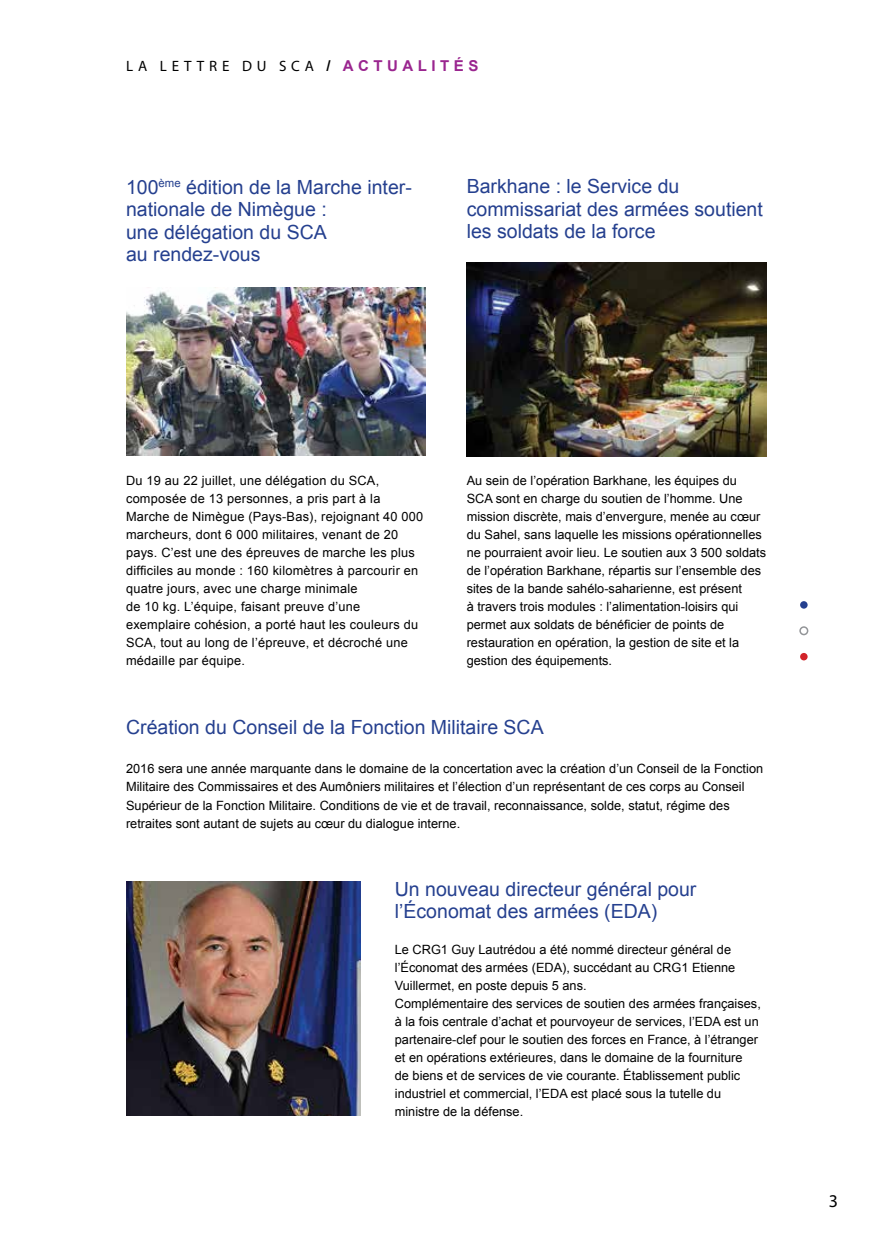
<style>
.page{position:relative;width:892px;height:1260px;background:#fff}
.page>*{position:absolute;margin:0;border:0;box-sizing:border-box;transform-origin:0 0}
.t1{font:19.5px/22.5px "Arial";color:#25408f}
.t2{font:18px "Myriad Pro";color:#000}
.t3{font:15px "Myriad Pro";letter-spacing:.32em;color:#000}
.t4{font:12.75px/18px "Arial";color:#000}
.s1{font-family:"Arial";font-weight:700}
.s2{font-family:"Arial";font-weight:700;color:#9a258f}
</style>
<div class="page">
<svg style="left:799px;top:601px;width:8px;height:7px"></svg>
<div style="left:798px;top:626px;width:9px;height:9px;border:2px solid #939598;border-radius:50%"></div>
<svg style="left:799px;top:653px;width:8px;height:7px"></svg>
<img style="left:126px;top:287px;width:299px;height:168px">
<img style="left:466px;top:262px;width:300px;height:194px">
<img style="left:126px;top:881px;width:234px;height:234px">
<p class="t3" style="left:126px;top:57px;width:353px">LA LETTRE DU SCA <span class="s1">/</span> <span class="s2">ACTUALITÉS</span></p>
<h1 class="t1" style="left:126px;top:176px;width:287px">100<sup>ème</sup> édition de la Marche inter&shy;nationale de Nimègue :<br>une délégation du SCA<br>au rendez-vous</h1>
<h1 class="t1" style="left:466px;top:175px;width:297px">Barkhane : le Service du commissariat des armées soutient les soldats de la force</h1>
<p class="t4" style="left:126px;top:472px;width:298px">Du 19 au 22 juillet, une délégation du SCA, composée de 13 personnes, a pris part à la Marche de Nimègue (Pays-Bas), rejoignant 40 000 marcheurs, dont 6 000 militaires, venant de 20 pays. C’est une des épreuves de marche les plus difficiles au monde : 160 kilomètres à parcourir en quatre jours, avec une charge minimale<br>de 10 kg. L’équipe, faisant preuve d’une exemplaire cohésion, a porté haut les couleurs du SCA, tout au long de l’épreuve, et décroché une médaille par équipe.</p>
<p class="t4" style="left:466px;top:472px;width:301px">Au sein de l’opération Barkhane, les équipes du SCA sont en charge du soutien de l’homme. Une mission discrète, mais d’envergure, menée au cœur du Sahel, sans laquelle les missions opérationnelles ne pourraient avoir lieu. Le soutien aux 3 500 soldats de l’opération Barkhane, répartis sur l’ensemble des sites de la bande sahélo-saharienne, est présent<br>à travers trois modules : l’alimentation-loisirs qui permet aux soldats de bénéficier de points de restauration en opération, la gestion de site et la gestion des équipements.</p>
<h1 class="t1" style="left:126px;top:715px;width:419px">Création du Conseil de la Fonction Militaire SCA</h1>
<p class="t4" style="left:126px;top:760px;width:638px">2016 sera une année marquante dans le domaine de la concertation avec la création d’un Conseil de la Fonction Militaire des Commissaires et des Aumôniers militaires et l’élection d’un représentant de ces corps au Conseil Supérieur de la Fonction Militaire. Conditions de vie et de travail, reconnaissance, solde, statut, régime des retraites sont autant de sujets au cœur du dialogue interne.</p>
<h1 class="t1" style="left:394px;top:877px;width:303px">Un nouveau directeur général pour l’Économat des armées (EDA)</h1>
<p class="t4" style="left:394px;top:940px;width:367px">Le CRG1 Guy Lautrédou a été nommé directeur général de l’Économat des armées (EDA), succédant au CRG1 Etienne Vuillermet, en poste depuis 5 ans.<br>Complémentaire des services de soutien des armées françaises, à la fois centrale d’achat et pourvoyeur de services, l’EDA est un partenaire-clef pour le soutien des forces en France, à l’étranger et en opérations extérieures, dans le domaine de la fourniture<br>de biens et de services de vie courante. Établissement public industriel et commercial, l’EDA est placé sous la tutelle du ministre de la défense.</p>
<h2 class="t2" style="left:828px;top:1189px;width:11px">3</h2>
</div>
